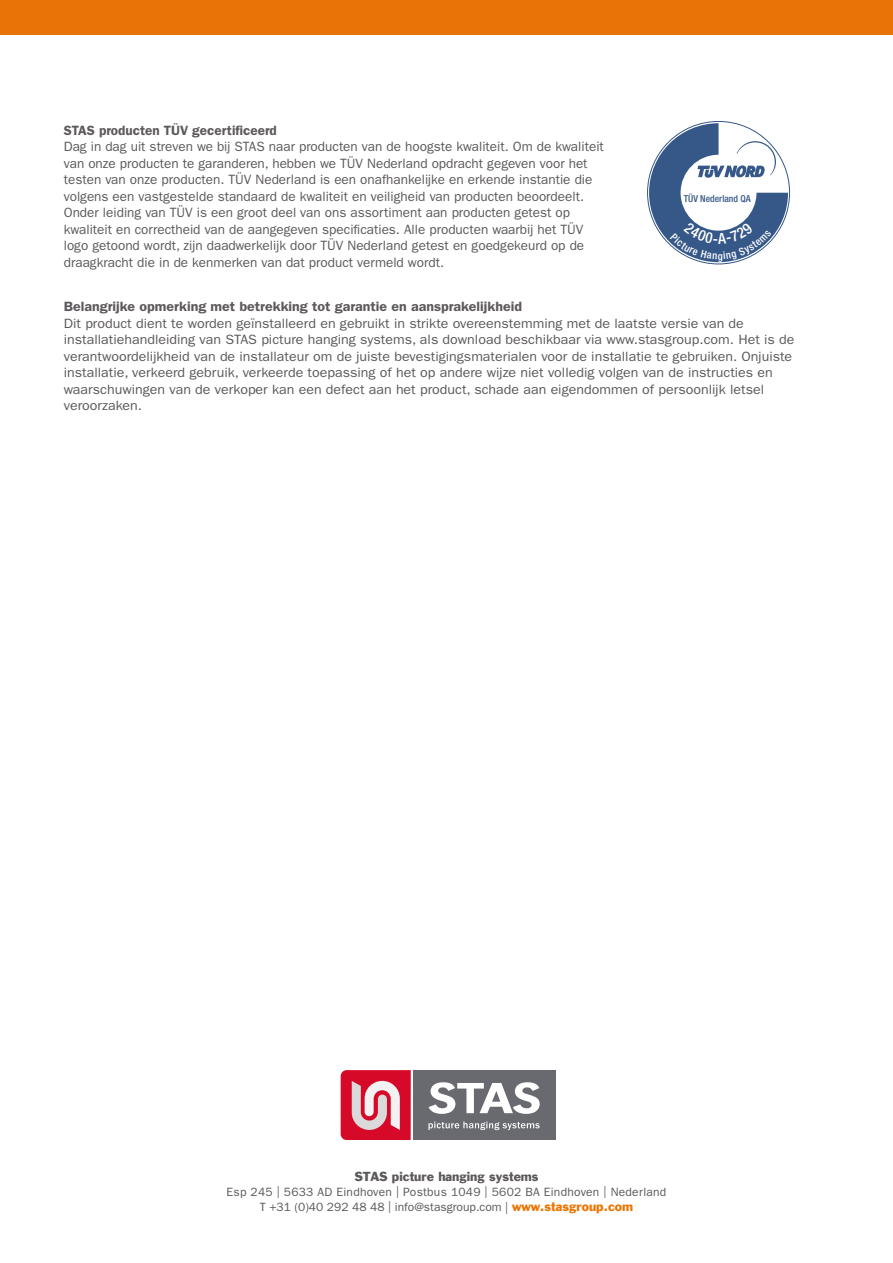
<style>
.page{position:relative;width:893px;height:1263px;background:#fff}
.page>*{position:absolute;margin:0;border:0;box-sizing:border-box;transform-origin:0 0}
.t1{font:13.5px/16.5px "ITC Franklin Gothic Std";color:#5c585b}
.t2{font:13.5px/16.5px "ITC Franklin Gothic Std";color:#5c585b;scale:1.05 1}
.t3{font:600 13.5px "ITC Franklin Gothic Std";color:#5c585b;scale:1.05 1}
.t4{font:600 13.5px "ITC Franklin Gothic Std";color:#5c585b}
.t5{font:12px/15px "ITC Franklin Gothic Std";letter-spacing:.02em;color:#5c585b;text-align:center}
.t6{font:12px "Franklin Gothic";color:#5c585b}
.t7{font:500 condensed 9.6px "Helvetica Neue LT";color:#365888}
.s1{font-family:"Franklin Gothic";color:#eb7604}
</style>
<div class="page">
<div style="left:0;top:0;width:893px;height:34px;background:#e87307"></div>
<div style="left:413px;top:1070px;width:142px;height:70px;background:#696a6f"></div>
<svg style="left:429px;top:1082px;width:111px;height:32px"></svg>
<svg style="left:341px;top:1070px;width:70px;height:70px;background:#dc5267"></svg>
<svg style="left:428px;top:1121px;width:112px;height:9px"></svg>
<svg style="left:649px;top:123px;width:139px;height:139px"></svg>
<p class="t4" style="left:64px;top:122px;width:215px">STAS producten TÜV gecertificeerd</p>
<p class="t1" style="left:64px;top:138px;width:542px">Dag in dag uit streven we bij STAS naar producten van de hoogste kwaliteit. Om de kwaliteit van onze producten te garanderen, hebben we TÜV Nederland opdracht gegeven voor het testen van onze producten. TÜV Nederland is een onafhankelijke en erkende instantie die volgens een vastgestelde standaard de kwaliteit en veiligheid van producten beoordeelt.<br>Onder leiding van TÜV is een groot deel van ons assortiment aan producten getest op kwaliteit en correctheid van de aangegeven specificaties. Alle producten waarbij het TÜV logo getoond wordt, zijn daadwerkelijk door TÜV Nederland getest en goedgekeurd op de draagkracht die in de kenmerken van dat product vermeld wordt.</p>
<p class="t7" style="left:684px;top:192px;width:69px">TÜV Nederland QA</p>
<p class="t3" style="left:64px;top:299px;width:438px">Belangrijke opmerking met betrekking tot garantie en aansprakelijkheid</p>
<p class="t2" style="left:64px;top:315px;width:697px">Dit product dient te worden geïnstalleerd en gebruikt in strikte overeenstemming met de laatste versie van de installatiehandleiding van STAS picture hanging systems, als download beschikbaar via www.stasgroup.com. Het is de verantwoordelijkheid van de installateur om de juiste bevestigingsmaterialen voor de installatie te gebruiken. Onjuiste installatie, verkeerd gebruik, verkeerde toepassing of het op andere wijze niet volledig volgen van de instructies en waarschuwingen van de verkoper kan een defect aan het product, schade aan eigendommen of persoonlijk letsel veroorzaken.</p>
<p class="t6" style="left:354px;top:1169px;width:186px">STAS picture hanging systems</p>
<p class="t5" style="left:227px;top:1185px;width:441px">Esp 245 | 5633 AD Eindhoven | Postbus 1049 | 5602 BA Eindhoven | Nederland<br>T +31 (0)40 292 48 48 | info@stasgroup.com | <span class="s1">www.stasgroup.com</span></p>
</div>
